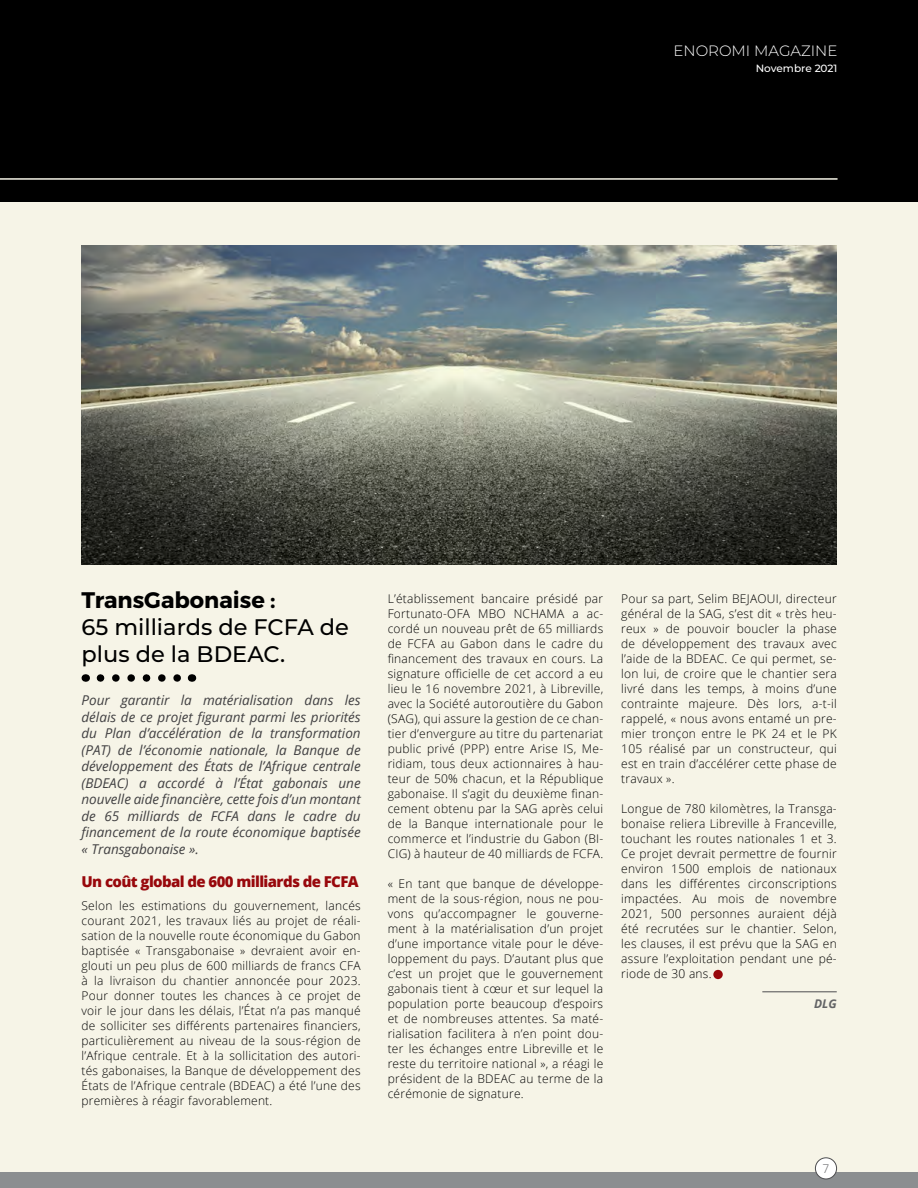
<style>
.page{position:relative;width:918px;height:1188px;background:#f6f4e7}
.page>*{position:absolute;margin:0;border:0;box-sizing:border-box;transform-origin:0 0}
.t1{font:500 22.5px/27px "Montserrat";color:#000}
.t2{font:700 22.5px "Montserrat";color:#000}
.t3{font:800 15px "Open Sans";letter-spacing:-.04em;color:#98080c}
.t4{font:300 15px "Montserrat";color:#fff}
.t5{font:italic 13.5px/16.5px "Open Sans";color:#414042;text-align:justify}
.t6{font:300 12px/15px "Open Sans";letter-spacing:.02em;color:#000;text-align:justify}
.t7{font:italic 700 12px "Open Sans";color:#636466}
.t8{font:300 12px "Open Sans";color:#636466}
.t9{font:500 10.5px "Montserrat";color:#fff}
</style>
<div class="page">
<div style="left:0;top:0;width:918px;height:201px;background:#000"></div>
<hr style="left:0;top:178px;width:838px;height:2px;background:#f6f4e7">
<svg style="left:100px;top:674px;width:81px;height:8px"></svg>
<img style="left:81px;top:245px;width:756px;height:320px">
<hr style="left:762px;top:991px;width:75px;height:1px;background:#4d4d4f">
<div style="left:713px;top:970px;width:10px;height:9px;background:#98080c;border-radius:50%"></div>
<div style="left:0;top:1172px;width:918px;height:16px;background:#8b8e90"></div>
<div style="left:815px;top:1158px;width:22px;height:21px;background:#fff;border-radius:50%"></div>
<div style="left:815px;top:1158px;width:22px;height:21px;border:1px solid #4d4d4f;border-radius:50%"></div>
<p class="t4" style="left:673px;top:40px;width:166px">ENOROMI MAGAZINE</p>
<p class="t9" style="left:756px;top:61px;width:83px">Novembre 2021</p>
<h1 class="t2" style="left:82px;top:586px;width:196px">TransGabonaise :</h1>
<h1 class="t1" style="left:82px;top:612px;width:269px">65 milliards de FCFA de plus de la BDEAC.</h1>
<p class="t5" style="left:82px;top:692px;width:281px">Pour garantir la matérialisation dans les délais de ce projet figurant parmi les priorités du Plan d’accélération de la transformation (PAT) de l’économie nationale, la Banque de développement des États de l’Afrique centrale (BDEAC) a accordé à l’État gabonais une nouvelle aide financière, cette fois d’un montant de 65 milliards de FCFA dans le cadre du financement de la route économique baptisée « Transgabonaise ».</p>
<p class="t3" style="left:82px;top:870px;width:279px">Un coût global de 600 milliards de FCFA</p>
<p class="t6" style="left:82px;top:898px;width:281px">Selon les estimations du gouvernement, lancés courant 2021, les travaux liés au projet de réali&shy;sation de la nouvelle route économique du Gabon baptisée « Transgabonaise » devraient avoir en&shy;glouti un peu plus de 600 milliards de francs CFA à la livraison du chantier annoncée pour 2023.<br>Pour donner toutes les chances à ce projet de voir le jour dans les délais, l’État n’a pas manqué de solliciter ses différents partenaires financiers, particulièrement au niveau de la sous-région de l’Afrique centrale. Et à la sollicitation des autori&shy;tés gabonaises, la Banque de développement des États de l’Afrique centrale (BDEAC) a été l’une des premières à réagir favorablement.</p>
<p class="t6" style="left:388px;top:591px;width:217px">L’établissement bancaire présidé par Fortunato-OFA MBO NCHAMA a ac&shy;cordé un nouveau prêt de 65 milliards de FCFA au Gabon dans le cadre du financement des travaux en cours. La signature officielle de cet accord a eu lieu le 16 novembre 2021, à Libreville, avec la Société autoroutière du Gabon (SAG), qui assure la gestion de ce chan&shy;tier d’envergure au titre du partenariat public privé (PPP) entre Arise IS, Me&shy;ridiam, tous deux actionnaires à hau&shy;teur de 50% chacun, et la République gabonaise. Il s’agit du deuxième finan&shy;cement obtenu par la SAG après celui de la Banque internationale pour le commerce et l’industrie du Gabon (BI-CIG) à hauteur de 40 milliards de FCFA.</p>
<p class="t6" style="left:388px;top:876px;width:217px">« En tant que banque de développe&shy;ment de la sous-région, nous ne pou&shy;vons qu’accompagner le gouverne&shy;ment à la matérialisation d’un projet d’une importance vitale pour le déve&shy;loppement du pays. D’autant plus que c’est un projet que le gouvernement gabonais tient à cœur et sur lequel la population porte beaucoup d’espoirs et de nombreuses attentes. Sa maté&shy;rialisation facilitera à n’en point dou&shy;ter les échanges entre Libreville et le reste du territoire national », a réagi le président de la BDEAC au terme de la cérémonie de signature.</p>
<p class="t6" style="left:621px;top:591px;width:217px">Pour sa part, Selim BEJAOUI, directeur général de la SAG, s’est dit « très heu&shy;reux » de pouvoir boucler la phase de développement des travaux avec l’aide de la BDEAC. Ce qui permet, se&shy;lon lui, de croire que le chantier sera livré dans les temps, à moins d’une contrainte majeure. Dès lors, a-t-il rappelé, « nous avons entamé un pre&shy;mier tronçon entre le PK 24 et le PK 105 réalisé par un constructeur, qui est en train d’accélérer cette phase de travaux ».</p>
<p class="t6" style="left:621px;top:801px;width:217px">Longue de 780 kilomètres, la Transga&shy;bonaise reliera Libreville à Franceville, touchant les routes nationales 1 et 3.<br>Ce projet devrait permettre de fournir environ 1500 emplois de nationaux dans les différentes circonscriptions impactées. Au mois de novembre 2021, 500 personnes auraient déjà été recrutées sur le chantier. Selon, les clauses, il est prévu que la SAG en assure l’exploitation pendant une pé&shy;riode de 30 ans.</p>
<p class="t7" style="left:814px;top:995px;width:24px">DLG</p>
<p class="t8" style="left:823px;top:1160px;width:8px">7</p>
</div>
